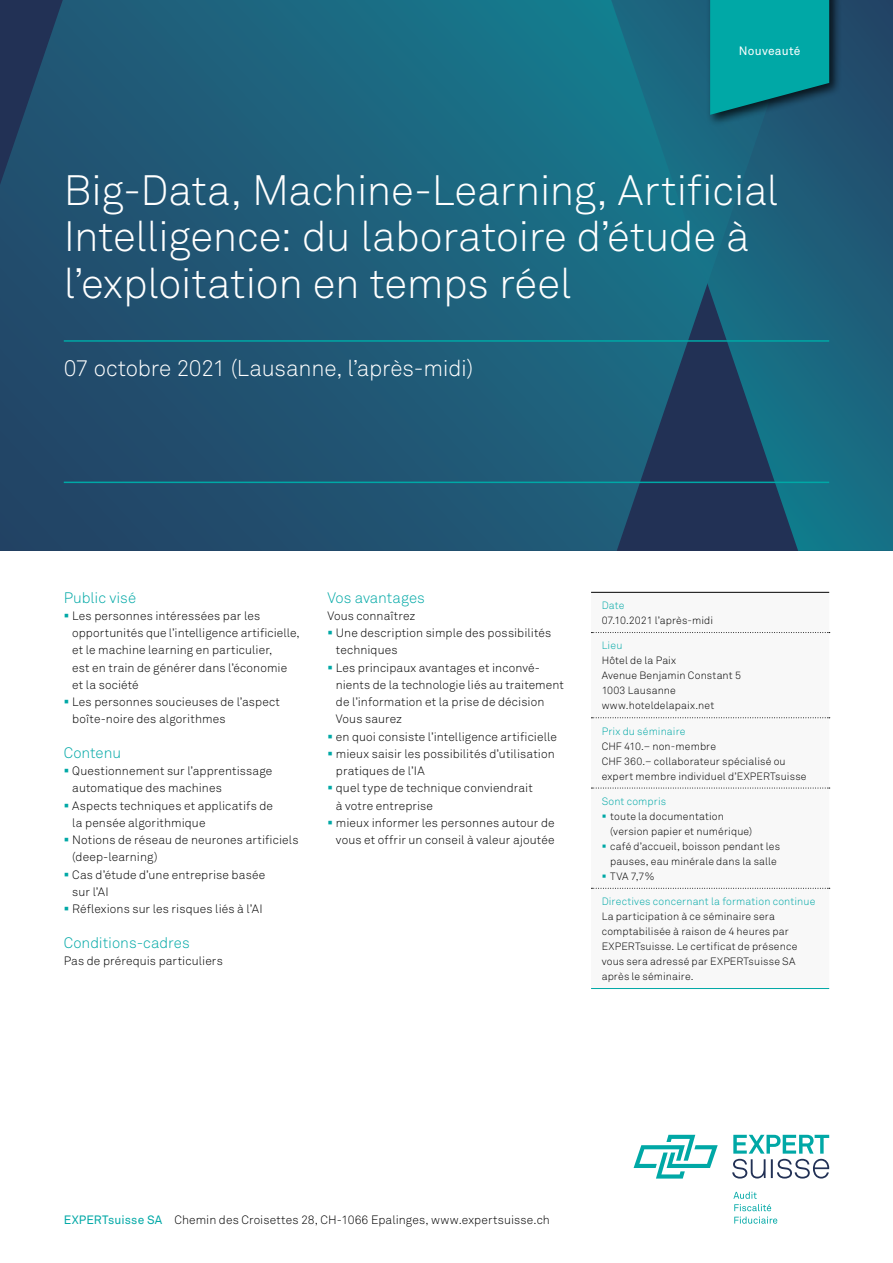
<style>
.page{position:relative;width:893px;height:1263px;background:#fff}
.page>*{position:absolute;margin:0;border:0;box-sizing:border-box;transform-origin:0 0}
.t1{font:42px/46.5px "Akkurat Light Pro";letter-spacing:-.01em;color:#fff}
.t2{font:22.5px "Akkurat Light Pro";letter-spacing:-.01em;color:#fff}
.t3{font:15px "Akkurat Light Pro";color:#00a8a6}
.t4{font:12px/17.2px "Akkurat Light Pro";letter-spacing:.01em;color:#000}
.t5{font:12px "Akkurat Pro";letter-spacing:.02em;color:#fff}
.t6{font:10.5px/15px "Akkurat Light Pro";letter-spacing:.015em;color:#000}
.t7{font:10.5px "Akkurat Light Pro";letter-spacing:.015em;color:#00a8a6}
.s1{font-family:"Akkurat Pro";color:#00a8a6}
</style>
<div class="page">
<svg style="left:732px;top:1135px;width:97px;height:43px"></svg>
<svg style="left:634px;top:1135px;width:84px;height:43px"></svg>
<svg style="left:733px;top:1192px;width:44px;height:32px"></svg>
<svg style="left:0;top:0;width:607px;height:551px;background:#1f5a76"></svg>
<svg style="left:607px;top:0;width:286px;height:551px;background:#1c5d78"></svg>
<hr style="left:64px;top:340px;width:765px;height:2px;background:#00a8a6">
<hr style="left:64px;top:482px;width:765px;height:1px;background:#00a8a6">
<svg style="left:591px;top:633px;width:238px;height:255px"></svg>
<hr style="left:591px;top:988px;width:238px;height:1px;background:#00a8a6">
<svg style="left:591px;top:632px;width:239px;height:1px"></svg>
<svg style="left:591px;top:717px;width:239px;height:1px"></svg>
<svg style="left:591px;top:788px;width:239px;height:1px"></svg>
<svg style="left:591px;top:888px;width:239px;height:1px"></svg>
<hr style="left:591px;top:592px;width:238px;height:1px;background:#000">
<div style="left:706px;top:0;width:136px;height:127px;background:#000;opacity:.75"></div>
<svg style="left:710px;top:0;width:119px;height:115px;background:#03999a"></svg>
<p class="t5" style="left:739px;top:44px;width:63px">Nouveauté</p>
<h1 class="t1" style="left:64px;top:167px;width:716px">Big-Data, Machine-Learning, Artificial<br>Intelligence: du laboratoire d’étude à l’exploitation en temps réel</h1>
<h2 class="t2" style="left:64px;top:354px;width:411px">07 octobre 2021 (Lausanne, l’après-midi)</h2>
<p class="t3" style="left:64px;top:588px;width:74px">Public visé</p>
<p class="t4" style="left:72px;top:607px;width:229px">Les personnes intéressées par les opportunités que l’intelligence artificielle, et le machine learning en particulier,<br>est en train de générer dans l’économie et la société<br>Les personnes soucieuses de l’aspect boîte-noire des algorithmes</p>
<p class="t3" style="left:64px;top:744px;width:59px">Contenu</p>
<p class="t4" style="left:72px;top:762px;width:228px">Questionnement sur l’apprentissage automatique des machines<br>Aspects techniques et applicatifs de<br>la pensée algorithmique<br>Notions de réseau de neurones artificiels (deep-learning)<br>Cas d’étude d’une entreprise basée<br>sur l’AI<br>Réflexions sur les risques liés à l’AI</p>
<p class="t3" style="left:64px;top:933px;width:127px">Conditions-cadres</p>
<p class="t4" style="left:64px;top:952px;width:161px">Pas de prérequis particuliers</p>
<p class="t3" style="left:327px;top:588px;width:99px">Vos avantages</p>
<p class="t4" style="left:336px;top:607px;width:229px;text-indent:-9px">Vous connaîtrez<br>Une description simple des possibilités techniques<br>Les principaux avantages et inconvé&shy;nients de la technologie liés au traitement de l’information et la prise de décision<br>Vous saurez<br>en quoi consiste l’intelligence artificielle mieux saisir les possibilités d’utilisation pratiques de l’IA<br>quel type de technique conviendrait<br>à votre entreprise<br>mieux informer les personnes autour de vous et offrir un conseil à valeur ajoutée</p>
<p class="t7" style="left:602px;top:599px;width:24px">Date</p>
<p class="t6" style="left:602px;top:613px;width:113px">07.10.2021 l’après-midi</p>
<p class="t7" style="left:602px;top:639px;width:22px">Lieu</p>
<p class="t6" style="left:602px;top:653px;width:141px">Hôtel de la Paix<br>Avenue Benjamin Constant 5<br>1003 Lausanne www.hoteldelapaix.net</p>
<p class="t7" style="left:602px;top:725px;width:85px">Prix du séminaire</p>
<p class="t6" style="left:602px;top:738px;width:206px">CHF 410.– non-membre<br>CHF 360.– collaborateur spécialisé ou expert membre individuel d’EXPERTsuisse</p>
<p class="t7" style="left:602px;top:795px;width:66px">Sont compris</p>
<p class="t6" style="left:610px;top:809px;width:171px">toute la documentation<br>(version papier et numérique)<br>café d’accueil, boisson pendant les pauses, eau minérale dans la salle<br>TVA 7,7%</p>
<p class="t7" style="left:602px;top:895px;width:215px">Directives concernant la formation continue</p>
<p class="t6" style="left:602px;top:909px;width:197px">La participation à ce séminaire sera comptabilisée à raison de 4 heures par EXPERTsuisse. Le certificat de présence vous sera adressé par EXPERTsuisse SA après le séminaire.</p>
<p class="t4" style="left:64px;top:1211px;width:488px"><span class="s1">EXPERTsuisse SA</span> Chemin des Croisettes 28, CH-1066 Epalinges, www.expertsuisse.ch</p>
</div>
